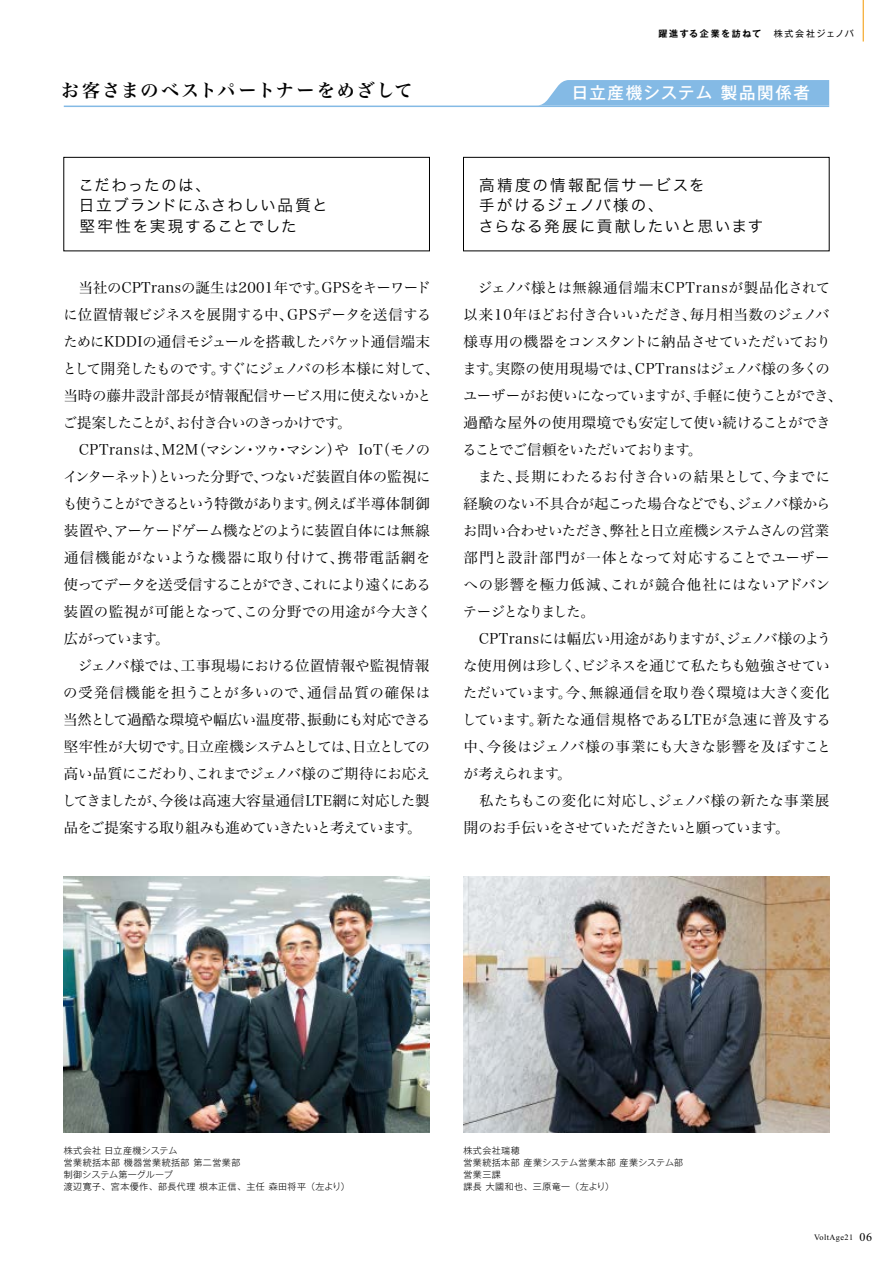
<style>
.page{position:relative;width:893px;height:1263px;background:#fff}
.page>*{position:absolute;margin:0;border:0;box-sizing:border-box;transform-origin:0 0}
.t1{font:18px "Hira Min Pro W6 90 pv RKSJ H";letter-spacing:.1em;color:#000}
.t2{font:16.5px "Gothic MB101 Pro Medium 90 pv RKSJ H";letter-spacing:.1em;color:#fff}
.t3{font:15.6px/20.4px "Hira Kaku Pro W3 90 pv RKSJ H";letter-spacing:.08em;color:#000}
.t4{font:14.4px/27px "Hira Min Pro W3 90 pv RKSJ H";letter-spacing:-.015em;color:#000}
.t5{font:9px/12px "Gothic MB101 Pro Light 90 pv RKSJ H";letter-spacing:.05em;color:#000}
.t6{font:9px "Gothic MB101 Pro De Bold 90 pv RKSJ H";letter-spacing:.17em;color:#000}
.t7{font:9px "Gothic MB101 Pro Regular 90 pv RKSJ H";letter-spacing:.145em;color:#000}
.t8{font:8.25px "Times New Roman";letter-spacing:.05em;color:#000}
.s1{font-size:12px}
</style>
<div class="page">
<img style="left:463px;top:877px;width:366px;height:255px">
<img style="left:64px;top:877px;width:365px;height:255px">
<hr style="left:64px;top:106px;width:765px;height:1px;background:#84bae5">
<svg style="left:537px;top:80px;width:292px;height:26px;background:#8bbee6"></svg>
<div style="left:64px;top:157px;width:366px;height:94px;border:1px solid #000"></div>
<div style="left:463px;top:157px;width:366px;height:94px;border:1px solid #000"></div>
<hr style="left:863px;top:0;width:1px;height:42px;background:#f39700">
<p class="t6" style="left:658px;top:26px;width:104px">躍進する企業を訪ねて</p>
<p class="t7" style="left:774px;top:26px;width:82px">株式会社ジェノバ</p>
<p class="t1" style="left:61px;top:75px;width:353px">お客さまのベストパートナーをめざして</p>
<p class="t2" style="left:572px;top:79px;width:240px">日立産機システム 製品関係者</p>
<p class="t3" style="left:78px;top:174px;width:251px">こだわったのは、<br>日立ブランドにふさわしい品質と堅牢性を実現することでした</p>
<p class="t3" style="left:478px;top:174px;width:287px">高精度の情報配信サービスを<br>手がけるジェノバ様の、<br>さらなる発展に貢献したいと思います</p>
<p class="t4" style="left:62px;top:273px;width:378px">　当社のCPTransの誕生は2001年です。GPSをキーワードに位置情報ビジネスを展開する中、GPSデータを送信するためにKDDIの通信モジュールを搭載したパケット通信端末として開発したものです。すぐにジェノバの杉本様に対して、当時の藤井設計部長が情報配信サービス用に使えないかとご提案したことが、お付き合いのきっかけです。</p>
<p class="t4" style="left:62px;top:435px;width:371px;text-indent:17px">CPTransは、M2M（マシン・ツゥ・マシン）や IoT（モノのインターネット）といった分野で、つないだ装置自体の監視にも使うことができるという特徴があります。例えば半導体制御装置や、アーケードゲーム機などのように装置自体には無線通信機能がないような機器に取り付けて、携帯電話網を使ってデータを送受信することができ、これにより遠くにある装置の監視が可能となって、この分野での用途が今大きく広がっています。<br>　ジェノバ様では、工事現場における位置情報や監視情報の受発信機能を担うことが多いので、通信品質の確保は当然として過酷な環境や幅広い温度帯、振動にも対応できる堅牢性が大切です。日立産機システムとしては、日立としての高い品質にこだわり、これまでジェノバ様のご期待にお応えしてきましたが、今後は高速大容量通信LTE網に対応した製品をご提案する取り組みも進めていきたいと考えています。</p>
<p class="t4" style="left:462px;top:273px;width:381px">　ジェノバ様とは無線通信端末CPTransが製品化されて以来10年ほどお付き合いいただき、毎月相当数のジェノバ様専用の機器をコンスタントに納品させていただいております。実際の使用現場では、CPTransはジェノバ様の多くのユーザーがお使いになっていますが、手軽に使うことができ、過酷な屋外の使用環境でも安定して使い続けることができることでご信頼をいただいております。<br>　また、長期にわたるお付き合いの結果として、今までに経験のない不具合が起こった場合などでも、ジェノバ様からお問い合わせいただき、弊社と日立産機システムさんの営業部門と設計部門が一体となって対応することでユーザーへの影響を極力低減、これが競合他社にはないアドバンテージとなりました。</p>
<p class="t4" style="left:462px;top:624px;width:371px;text-indent:17px">CPTransには幅広い用途がありますが、ジェノバ様のような使用例は珍しく、ビジネスを通じて私たちも勉強させていただいています。今、無線通信を取り巻く環境は大きく変化しています。新たな通信規格であるLTEが急速に普及する中、今後はジェノバ様の事業にも大きな影響を及ぼすことが考えられます。<br>　私たちもこの変化に対応し、ジェノバ様の新たな事業展開のお手伝いをさせていただきたいと願っています。</p>
<p class="t5" style="left:64px;top:1143px;width:287px">株式会社 日立産機システム<br>営業統括本部 機器営業統括部 第二営業部<br>制御システム第一グループ<br>渡辺寛子、 宮本優作、部長代理 根本正信、 主任 森田将平 （左より）</p>
<p class="t5" style="left:463px;top:1143px;width:221px">株式会社瑞穂<br>営業統括本部 産業システム営業本部 産業システム部営業三課<br>課長 大國和也、三原竜一 （左より）</p>
<p class="t8" style="left:814px;top:1231px;width:60px">VoltAge21 <span class="s1">06</span></p>
</div>
